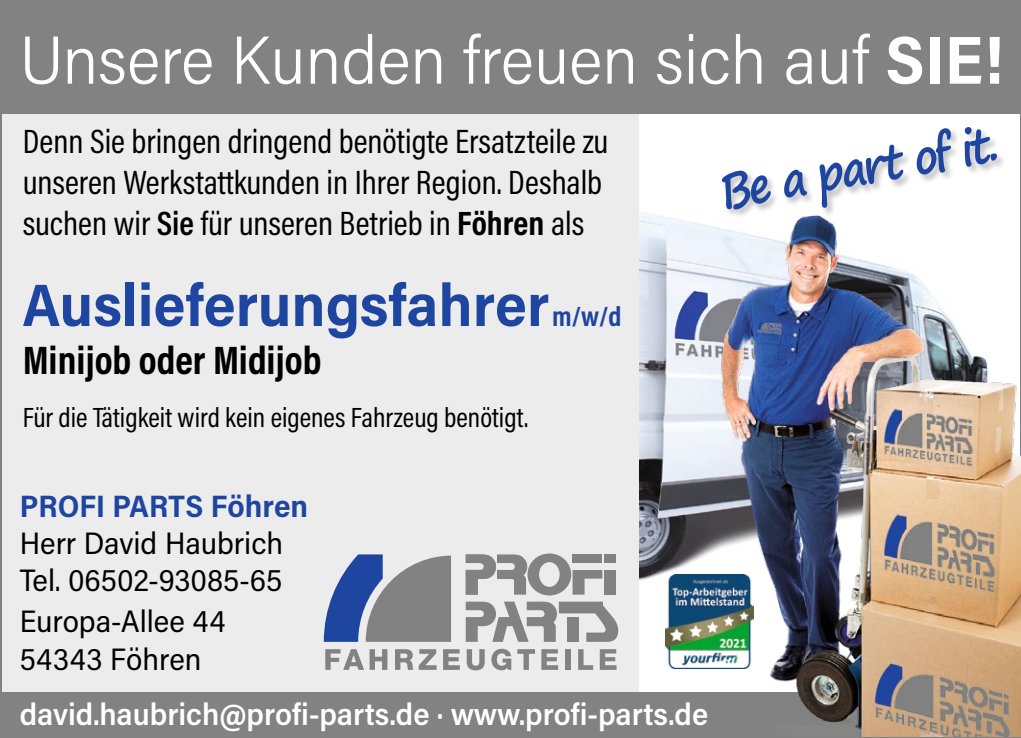
<style>
.page{position:relative;width:1021px;height:738px;background:#fff}
.page>*{position:absolute;margin:0;border:0;box-sizing:border-box;transform-origin:0 0}
.t1{font:300 68px "Acumin Pro Semi Cond";color:#fff}
.t2{font:700 60px "Acumin Pro Semi Cond";color:#1e46a1}
.t3{font:700 48px "Segoe Print";color:#1e46a1;scale:.9 1}
.t4{font:700 40px "Acumin Pro Cond";color:#000}
.t5{font:34px/40.8px "Acumin Pro Cond";color:#000}
.t6{font:31.2px/37.2px "Acumin Pro Semi Cond";color:#000}
.t7{font:600 31.2px "Acumin Pro Semi Cond";color:#fff}
.t8{font:700 31.2px "Acumin Pro Semi Cond";color:#1e46a1}
.t9{font:28px "Acumin Pro Cond";color:#000}
.s1{font-weight:700}
.s2{font-weight:600}
.s3{font-family:"Acumin Pro Cond";font-size:28px}
</style>
<div class="page">
<img style="left:638px;top:194px;width:73px;height:393px">
<div style="left:0;top:99px;width:638px;height:638px;background:#ececec"></div>
<div style="left:0;top:0;width:1020px;height:113px;background:#818281"></div>
<div style="left:0;top:692px;width:1020px;height:45px;background:#818281"></div>
<img style="left:711px;top:218px;width:306px;height:516px">
<div style="left:721px;top:126px;width:285px;height:92px;background:#000;opacity:.25"></div>
<svg style="left:325px;top:649px;width:62px;height:20px"></svg>
<svg style="left:395px;top:649px;width:41px;height:20px"></svg>
<svg style="left:443px;top:649px;width:17px;height:20px"></svg>
<svg style="left:466px;top:649px;width:18px;height:20px"></svg>
<svg style="left:491px;top:648px;width:20px;height:21px"></svg>
<svg style="left:517px;top:649px;width:18px;height:20px"></svg>
<svg style="left:541px;top:649px;width:17px;height:20px"></svg>
<div style="left:565px;top:648px;width:5px;height:21px;background:#818281"></div>
<svg style="left:578px;top:649px;width:15px;height:20px"></svg>
<svg style="left:599px;top:649px;width:17px;height:20px"></svg>
<svg style="left:466px;top:553px;width:152px;height:88px"></svg>
<svg style="left:324px;top:554px;width:127px;height:87px"></svg>
<img style="left:665px;top:574px;width:88px;height:93px">
<h1 class="t1" style="left:20px;top:13px;width:984px">Unsere Kunden freuen sich auf <span class="s1">SIE!</span></h1>
<p class="t5" style="left:23px;top:120px;width:587px">Denn Sie bringen dringend benötigte Ersatzteile zu unseren Werkstattkunden in Ihrer Region. Deshalb suchen wir <span class="s2">Sie</span> für unseren Betrieb in <span class="s1">Föhren</span> als</p>
<h2 class="t2" style="left:23px;top:262px;width:600px">Auslieferungsfahrer<span class="s3">m/w/d</span></h2>
<p class="t4" style="left:23px;top:333px;width:300px">Minijob oder Midijob</p>
<p class="t9" style="left:23px;top:398px;width:507px">Für die Tätigkeit wird kein eigenes Fahrzeug benötigt.</p>
<h3 class="t3" style="left:712px;top:149px;width:314px;rotate:-10deg">Be a part of it.</h3>
<p class="t8" style="left:20px;top:483px;width:290px">PROFI PARTS Föhren</p>
<p class="t6" style="left:20px;top:522px;width:265px">Herr David Haubrich<br>Tel. 06502-93085-65</p>
<p class="t6" style="left:20px;top:601px;width:207px">Europa-Allee 44<br>54343 Föhren</p>
<p class="t7" style="left:20px;top:692px;width:690px">david.haubrich@profi-parts.de · www.profi-parts.de</p>
</div>
